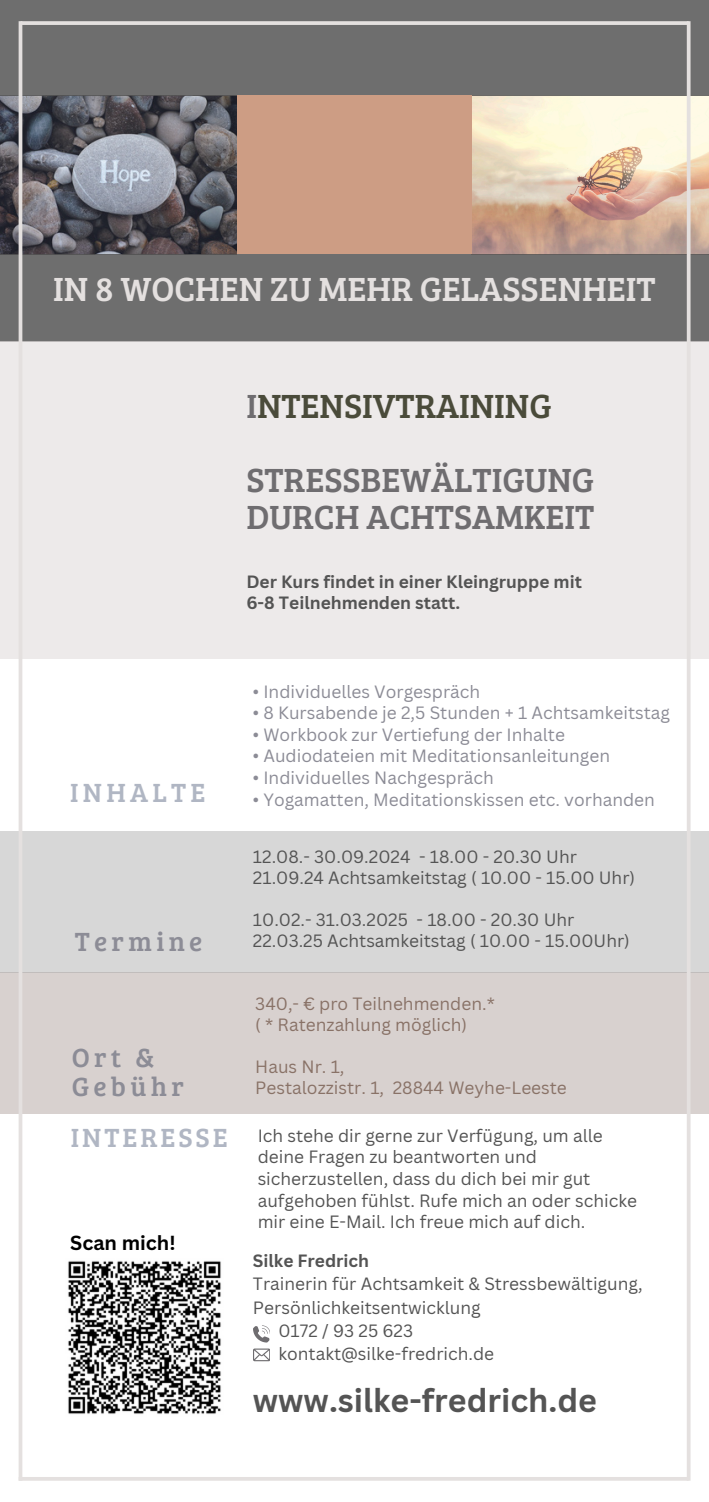
<style>
.page{position:relative;width:709px;height:1502px;background:#fff}
.page>*{position:absolute;margin:0;border:0;box-sizing:border-box;transform-origin:0 0}
.t1{font:34.75px/37.2px "Bree Serif";color:#6f6d70}
.t2{font:34.75px "Bree Serif";color:#e4e0df}
.t3{font:34.75px "Bree Serif";color:#4a4b3a}
.t4{font:700 32.25px "Canva Sans";color:#545454}
.t5{font:27.25px/29.8px "Bree Serif";letter-spacing:.16em;color:#8c8c96}
.t6{font:27.25px "Bree Serif";letter-spacing:.11em;color:#b0b6c3}
.t7{font:27.25px "Bree Serif";letter-spacing:.16em;color:#b0b6c3}
.t8{font:700 19.75px "Canva Sans";color:#000}
.t9{font:17.25px/21.8px "Canva Sans";color:#545454}
.t10{font:17.25px "Canva Sans";color:#8c8c96}
.t11{font:17.25px "Canva Sans";color:#897267}
.t12{font:700 17.25px/21px "Canva Sans";color:#545454}
.s1{color:#6f6d70}
</style>
<div class="page">
<img style="left:0;top:95px;width:236px;height:159px">
<img style="left:472px;top:95px;width:236px;height:159px">
<div style="left:0;top:0;width:709px;height:95px;background:#6e6e6e"></div>
<div style="left:0;top:972px;width:709px;height:141px;background:#d8d1cf"></div>
<div style="left:0;top:254px;width:709px;height:87px;background:#6e6e6e"></div>
<div style="left:237px;top:95px;width:235px;height:159px;background:#cd9d84"></div>
<img style="left:68px;top:1261px;width:153px;height:153px">
<svg style="left:253px;top:1325px;width:17px;height:17px"></svg>
<svg style="left:253px;top:1348px;width:17px;height:13px"></svg>
<div style="left:0;top:341px;width:709px;height:318px;background:#edeaea"></div>
<div style="left:0;top:831px;width:709px;height:141px;background:#d7d7d7"></div>
<svg style="left:22px;top:21px;width:665px;height:4px;background:#dcd9d8"></svg>
<hr style="left:19px;top:1477px;width:669px;height:4px;background:#e4e0df">
<hr style="left:687px;top:21px;width:3px;height:1460px;background:#e4e0df">
<hr style="left:19px;top:21px;width:3px;height:1460px;background:#e4e0df">
<h1 class="t2" style="left:53px;top:264px;width:604px">IN 8 WOCHEN ZU MEHR GELASSENHEIT</h1>
<p class="t3" style="left:246px;top:381px;width:307px"><span class="s1">I</span>NTENSIVTRAINING</p>
<h5 class="t1" style="left:246px;top:460px;width:349px">STRESSBEWÄLTIGUNG<br>DURCH ACHTSAMKEIT</h5>
<p class="t12" style="left:246px;top:571px;width:337px">Der Kurs findet in einer Kleingruppe mit<br>6-8 Teilnehmenden statt.</p>
<h3 class="t7" style="left:70px;top:773px;width:137px">INHALTE</h3>
<p class="t5" style="left:75px;top:925px;width:129px">Termine</p>
<p class="t5" style="left:72px;top:1041px;width:114px">Ort &amp;<br>Gebühr</p>
<p class="t6" style="left:71px;top:1118px;width:158px">INTERESSE</p>
<p class="t8" style="left:70px;top:1229px;width:107px">Scan mich!</p>
<p class="t10" style="left:253px;top:679px;width:229px">• Individuelles Vorgespräch</p>
<p class="t10" style="left:253px;top:701px;width:419px">• 8 Kursabende je 2,5 Stunden + 1 Achtsamkeitstag</p>
<h3 class="t10" style="left:253px;top:722px;width:313px">• Workbook zur Vertiefung der Inhalte</h3>
<h4 class="t10" style="left:253px;top:744px;width:359px">• Audiodateien mit Meditationsanleitungen</h4>
<p class="t10" style="left:253px;top:766px;width:242px">• Individuelles Nachgespräch</p>
<p class="t10" style="left:253px;top:787px;width:403px">• Yogamatten, Meditationskissen etc. vorhanden</p>
<p class="t9" style="left:253px;top:845px;width:325px">12.08.- 30.09.2024 - 18.00 - 20.30 Uhr</p>
<p class="t9" style="left:253px;top:866px;width:384px">21.09.24 Achtsamkeitstag ( 10.00 - 15.00 Uhr)</p>
<p class="t9" style="left:253px;top:908px;width:323px">10.02.- 31.03.2025 - 18.00 - 20.30 Uhr</p>
<p class="t9" style="left:253px;top:929px;width:378px">22.03.25 Achtsamkeitstag ( 10.00 - 15.00Uhr)</p>
<h4 class="t11" style="left:255px;top:991px;width:241px">340,- € pro Teilnehmenden.*</h4>
<p class="t11" style="left:255px;top:1012px;width:213px">( * Ratenzahlung möglich)</p>
<p class="t11" style="left:255px;top:1054px;width:91px">Haus Nr. 1,</p>
<p class="t11" style="left:255px;top:1076px;width:313px">Pestalozzistr. 1, 28844 Weyhe-Leeste</p>
<p class="t9" style="left:258px;top:1124px;width:381px">Ich stehe dir gerne zur Verfügung, um alle deine Fragen zu beantworten und sicherzustellen, dass du dich bei mir gut aufgehoben fühlst. Rufe mich an oder schicke mir eine E-Mail. Ich freue mich auf dich.</p>
<h6 class="t12" style="left:253px;top:1250px;width:118px">Silke Fredrich</h6>
<p class="t9" style="left:253px;top:1273px;width:391px">Trainerin für Achtsamkeit &amp; Stressbewältigung,</p>
<p class="t9" style="left:253px;top:1296px;width:229px">Persönlichkeitsentwicklung</p>
<p class="t9" style="left:278px;top:1319px;width:136px">0172 / 93 25 623</p>
<p class="t9" style="left:278px;top:1342px;width:217px">kontakt@silke-fredrich.de</p>
<h1 class="t4" style="left:253px;top:1378px;width:345px">www.silke-fredrich.de</h1>
</div>
